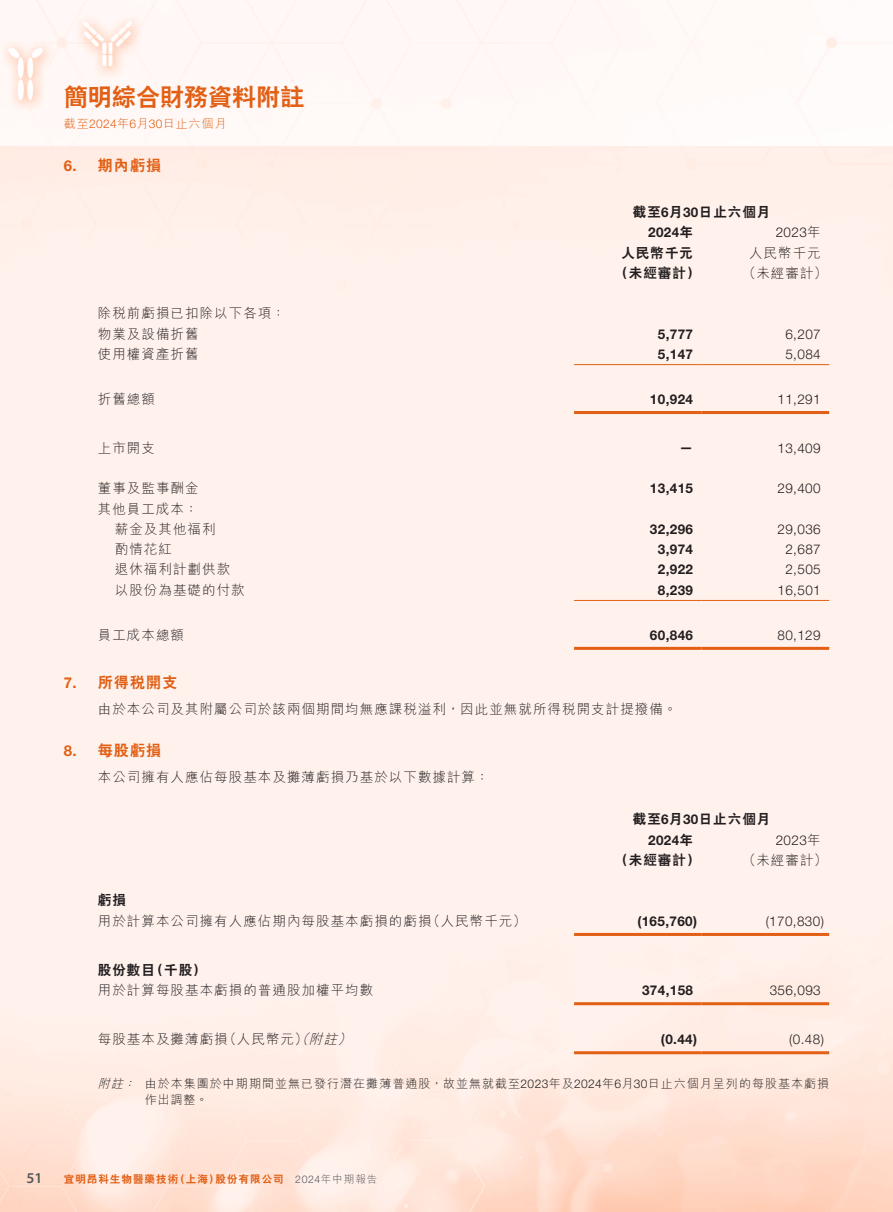
<style>
.page{position:relative;width:893px;height:1212px;background:#fff}
.page>*{position:absolute;margin:0;border:0;box-sizing:border-box;transform-origin:0 0}
.t1{font:800 24px "C Hei 2 HK";letter-spacing:.005em;color:#e25f14}
.t2{font:800 15px "C Hei 2 HK";letter-spacing:.08em;color:#e25f14}
.t3{font:700 15px "Helvetica Neue LT Std";color:#e25f14}
.t4{font:600 15px "Myriad Pro";color:#57585a}
.t5{font:300 13.5px/20.2px "M Hei HK";letter-spacing:.08em;color:#231f20}
.t6{font:300 13.5px "Helvetica Neue LT Std";letter-spacing:.03em;color:#231f20}
.t7{font:700 13.5px "Helvetica Neue LT Std";letter-spacing:.03em;color:#231f20}
.t8{font:800 13.5px "C Hei 2 HK";letter-spacing:.08em;color:#231f20}
.t9{font:italic 300 13.5px "M Hei HK";color:#231f20}
.t10{font:300 12px "M Hei HK";letter-spacing:.085em;color:#231f20}
.t11{font:300 12px "M Hei HK";letter-spacing:.08em;color:#e25f14}
.t12{font:italic 300 12px "M Hei HK";color:#231f20}
.t13{font:800 10.5px "C Hei 2 HK";letter-spacing:.1em;color:#e25f14}
.t14{font:300 10.5px "M Hei HK";letter-spacing:.1em;color:#57585a}
.s1{font-family:"Helvetica Neue LT Std"}
.s2{font-family:"Helvetica Neue LT Std";font-weight:700}
.s3{font-family:"C Hei 2 HK";font-weight:800}
.s4{font-family:"M Hei HK"}
.s5{font-style:italic}
</style>
<div class="page">
<hr style="left:574px;top:364px;width:128px;height:1px;background:#e25f14">
<hr style="left:702px;top:364px;width:127px;height:1px;background:#e25f14">
<hr style="left:574px;top:411px;width:128px;height:3px;background:#e25f14">
<hr style="left:702px;top:411px;width:127px;height:3px;background:#e25f14">
<hr style="left:574px;top:600px;width:128px;height:1px;background:#e25f14">
<hr style="left:702px;top:600px;width:127px;height:1px;background:#e25f14">
<hr style="left:574px;top:647px;width:128px;height:3px;background:#e25f14">
<hr style="left:702px;top:647px;width:127px;height:3px;background:#e25f14">
<hr style="left:574px;top:933px;width:128px;height:3px;background:#e25f14">
<hr style="left:702px;top:933px;width:127px;height:3px;background:#e25f14">
<hr style="left:574px;top:1002px;width:128px;height:3px;background:#e25f14">
<hr style="left:702px;top:1002px;width:127px;height:3px;background:#e25f14">
<hr style="left:574px;top:1051px;width:128px;height:3px;background:#e25f14">
<hr style="left:702px;top:1051px;width:127px;height:3px;background:#e25f14">
<h1 class="t1" style="left:64px;top:85px;width:242px">簡明綜合財務資料附註</h1>
<p class="t11" style="left:64px;top:118px;width:164px">截至<span class="s1">2024</span>年 月<span class="s1">6 30</span>日止六個月</p>
<p class="t2" style="left:98px;top:158px;width:65px">期內虧損</p>
<p class="t3" style="left:64px;top:156px;width:14px">6.</p>
<p class="t8" style="left:633px;top:205px;width:139px">截至 月<span class="s2">6 30</span>日止六個月</p>
<p class="t7" style="left:648px;top:224px;width:47px">2024<span class="s3">年</span></p>
<p class="t6" style="left:776px;top:224px;width:47px">2023<span class="s4">年</span></p>
<p class="t8" style="left:621px;top:246px;width:73px">人民幣千元</p>
<p class="t5" style="left:749px;top:242px;width:73px">人民幣千元</p>
<p class="t8" style="left:615px;top:266px;width:86px">（未經審計）</p>
<p class="t5" style="left:742px;top:262px;width:86px">（未經審計(</p>
<p class="t5" style="left:98px;top:303px;width:189px">除稅前虧損已扣除以下各項：</p>
<p class="t5" style="left:98px;top:323px;width:102px">物業及設備折舊</p>
<p class="t7" style="left:658px;top:325px;width:37px">5,777</p>
<p class="t6" style="left:785px;top:325px;width:37px">6,207</p>
<p class="t5" style="left:98px;top:343px;width:102px">使用權資產折舊</p>
<p class="t7" style="left:658px;top:346px;width:37px">5,147</p>
<p class="t6" style="left:785px;top:346px;width:37px">5,084</p>
<p class="t5" style="left:98px;top:388px;width:59px">折舊總額</p>
<p class="t7" style="left:650px;top:391px;width:45px">10,924</p>
<p class="t6" style="left:777px;top:391px;width:45px">11,291</p>
<p class="t5" style="left:98px;top:437px;width:59px">上市開支</p>
<p class="t7" style="left:680px;top:439px;width:15px">—</p>
<p class="t6" style="left:777px;top:440px;width:45px">13,409</p>
<p class="t5" style="left:98px;top:478px;width:102px">董事及監事酬金其他員工成本：</p>
<p class="t7" style="left:650px;top:480px;width:45px">13,415</p>
<p class="t6" style="left:777px;top:480px;width:45px">29,400</p>
<p class="t5" style="left:115px;top:518px;width:102px">薪金及其他福利</p>
<p class="t7" style="left:650px;top:521px;width:45px">32,296</p>
<p class="t6" style="left:777px;top:521px;width:45px">29,036</p>
<p class="t5" style="left:115px;top:539px;width:59px">酌情花紅</p>
<p class="t7" style="left:658px;top:541px;width:37px">3,974</p>
<p class="t6" style="left:785px;top:541px;width:37px">2,687</p>
<p class="t5" style="left:115px;top:559px;width:117px">退休福利計劃供款</p>
<p class="t7" style="left:658px;top:561px;width:37px">2,922</p>
<p class="t6" style="left:785px;top:561px;width:37px">2,505</p>
<p class="t5" style="left:115px;top:579px;width:131px">以股份為基礎的付款</p>
<p class="t7" style="left:658px;top:581px;width:37px">8,239</p>
<p class="t6" style="left:777px;top:581px;width:45px">16,501</p>
<p class="t3" style="left:64px;top:674px;width:14px">7.</p>
<p class="t5" style="left:98px;top:624px;width:88px">員工成本總額</p>
<p class="t2" style="left:98px;top:675px;width:81px">所得稅開支</p>
<p class="t7" style="left:650px;top:626px;width:45px">60,846</p>
<p class="t6" style="left:777px;top:626px;width:45px">80,129</p>
<p class="t3" style="left:64px;top:742px;width:14px">8.</p>
<p class="t5" style="left:98px;top:699px;width:581px">由於本公司及其附屬公司於該兩個期間均無應課稅溢利，因此並無就所得稅開支計提撥備。</p>
<p class="t2" style="left:98px;top:743px;width:65px">每股虧損</p>
<p class="t5" style="left:98px;top:767px;width:393px">本公司擁有人應佔每股基本及攤薄虧損乃基於以下數據計算：</p>
<p class="t8" style="left:98px;top:893px;width:30px">虧損</p>
<p class="t5" style="left:98px;top:910px;width:335px">用於計算本公司擁有人應佔期內每股基本虧損的虧損</p>
<p class="t8" style="left:150px;top:963px;width:57px">（千股(</p>
<p class="t5" style="left:427px;top:910px;width:101px">（人民幣千元(</p>
<p class="t8" style="left:98px;top:963px;width:59px">股份數目</p>
<p class="t5" style="left:98px;top:980px;width:277px">用於計算每股基本虧損的普通股加權平均數</p>
<p class="t8" style="left:633px;top:812px;width:139px">截至 月<span class="s2">6 30</span>日止六個月</p>
<p class="t7" style="left:648px;top:831px;width:47px">2024<span class="s3">年</span></p>
<p class="t6" style="left:776px;top:832px;width:47px">2023<span class="s4">年</span></p>
<p class="t8" style="left:615px;top:853px;width:86px">（未經審計）</p>
<p class="t5" style="left:742px;top:850px;width:86px">（未經審計(</p>
<p class="t7" style="left:637px;top:912px;width:61px">)165,760(</p>
<p class="t6" style="left:766px;top:913px;width:60px">)170,830(</p>
<p class="t7" style="left:642px;top:982px;width:53px">374,158</p>
<p class="t6" style="left:770px;top:982px;width:53px">356,093</p>
<p class="t5" style="left:223px;top:1029px;width:91px">（人民幣元）<span class="s5">（</span></p>
<p class="t9" style="left:337px;top:1032px;width:19px">(</p>
<p class="t9" style="left:309px;top:1032px;width:33px">附註</p>
<p class="t5" style="left:98px;top:1029px;width:131px">每股基本及攤薄虧損</p>
<p class="t10" style="left:145px;top:1078px;width:686px">由於本集團於中期期間並無已發行潛在攤薄普通股，故並無就截至<span class="s1">2023</span>年及<span class="s1">2024</span>年 月<span class="s1">6 30</span>日止六個月呈列的每股基本虧損</p>
<p class="t7" style="left:661px;top:1031px;width:38px">)0.44(</p>
<p class="t6" style="left:789px;top:1031px;width:36px">)0.48(</p>
<p class="t12" style="left:98px;top:1078px;width:30px">附註</p>
<p class="t12" style="left:123px;top:1078px;width:17px">：</p>
<p class="t10" style="left:145px;top:1093px;width:65px">作出調整。</p>
<p class="t4" style="left:26px;top:1168px;width:18px">51</p>
<p class="t13" style="left:175px;top:1173px;width:46px">（上海）</p>
<p class="t13" style="left:64px;top:1173px;width:116px">宜明昂科生物醫藥技術</p>
<p class="t13" style="left:216px;top:1173px;width:70px">股份有限公司</p>
<p class="t14" style="left:295px;top:1173px;width:84px"><span class="s1">2024</span>年中期報告</p>
</div>
